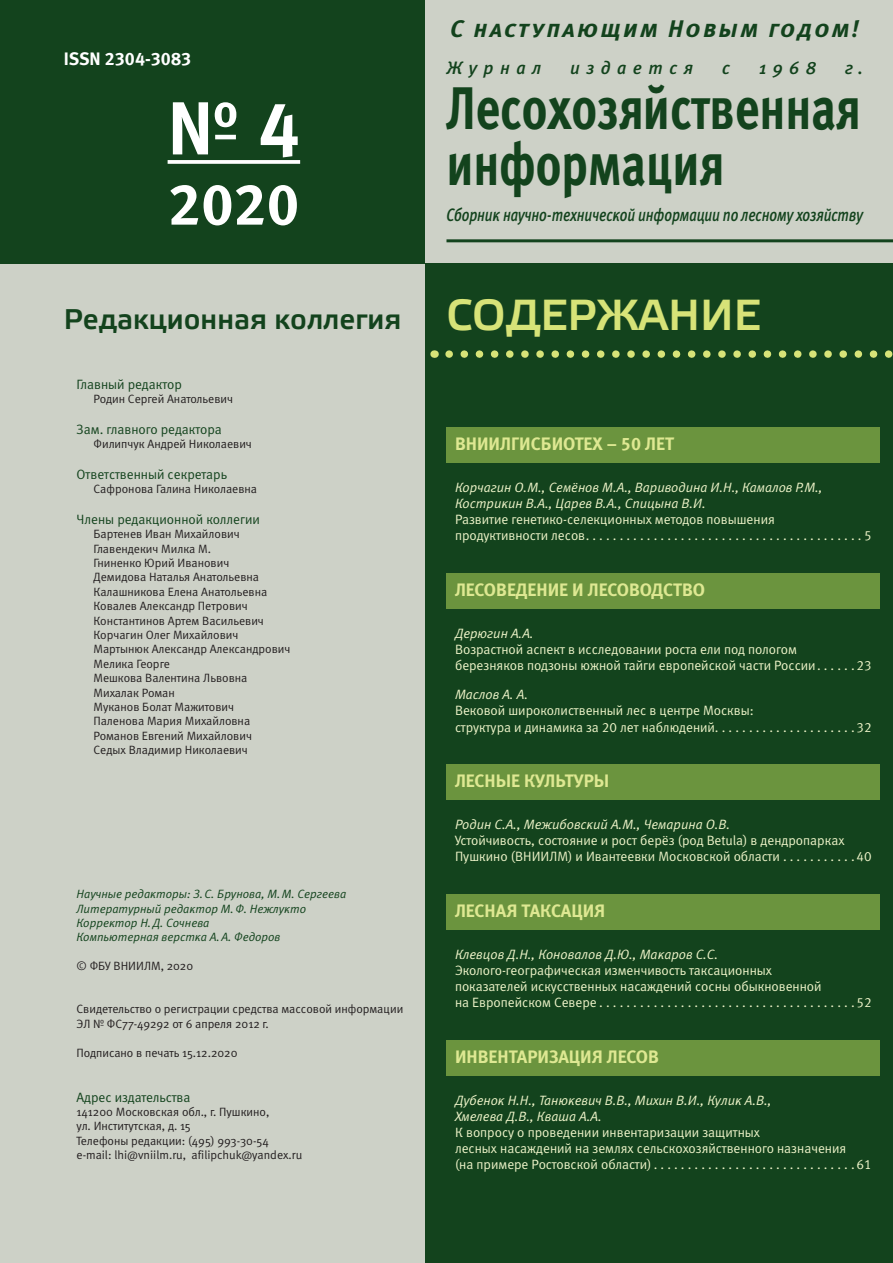
<style>
.page{position:relative;width:893px;height:1263px;background:#fff}
.page>*{position:absolute;margin:0;border:0;box-sizing:border-box;transform-origin:0 0}
.t1{font:75px "Meta Bold LFC";color:#fff}
.t2{font:60px/55.5px "Meta Bold LFC";color:#13431d;scale:.8 1}
.t3{font:58.5px "Meta Bold LFC";color:#fff}
.t4{font:43.5px "Etelka Medium Pro";color:#d7e378}
.t5{font:28.5px "Etelka Medium Pro";color:#13431d}
.t6{font:italic 24px "Meta Bold Caps LFC";letter-spacing:.1em;color:#13431d}
.Sod_1-1{font:18px "Meta Bold LFC";color:#dee892}
.t7{font:italic 18px "Meta Medium C";letter-spacing:-.01em;color:#13431d;scale:.8 1}
.t8{font:18px "Meta Bold LFC";color:#fff}
.t9{font:italic 18px "Meta Medium C";letter-spacing:-.01em;color:#13431d}
.t10{font:italic 18px "Meta Medium C";letter-spacing:.36em;color:#13431d}
.Sod_2-1{font:13.5px/16.2px "Meta Normal LFC";color:#edf3c8}
.t11{font:13.5px "Meta Normal C";color:#13431d}
.t12{font:12px/14.4px "Meta Normal C";color:#231f20}
.t13{font:italic 12px "Meta Normal C";color:#13431d}
.s1{font-style:italic}
</style>
<div class="page">
<div style="left:0;top:263px;width:425px;height:1000px;background:#cdd1c7"></div>
<div style="left:0;top:0;width:425px;height:263px;background:#13431d"></div>
<div style="left:425px;top:0;width:468px;height:263px;background:#cdd1c7"></div>
<div style="left:425px;top:263px;width:468px;height:1000px;background:#13431d"></div>
<svg style="left:168px;top:160px;width:132px;height:4px"></svg>
<hr style="left:446px;top:239px;width:447px;height:3px;background:#13431d">
<div style="left:446px;top:428px;width:434px;height:35px;background:#6b943e"></div>
<div style="left:446px;top:573px;width:434px;height:36px;background:#6b943e"></div>
<div style="left:446px;top:765px;width:434px;height:35px;background:#6b943e"></div>
<div style="left:446px;top:894px;width:434px;height:35px;background:#6b943e"></div>
<div style="left:446px;top:1040px;width:434px;height:35px;background:#6b943e"></div>
<svg style="left:449px;top:350px;width:444px;height:8px"></svg>
<p class="t8" style="left:64px;top:48px;width:129px">ISSN 2304-3083</p>
<p class="t1" style="left:168px;top:84px;width:134px">№ 4</p>
<p class="t3" style="left:168px;top:170px;width:133px">2020</p>
<p class="t5" style="left:64px;top:302px;width:339px">Редакционная коллегия</p>
<p class="t11" style="left:77px;top:377px;width:107px">Главный редактор</p>
<p class="t12" style="left:94px;top:392px;width:141px">Родин Сергей Анатольевич</p>
<p class="t11" style="left:77px;top:422px;width:147px">Зам. главного редактора</p>
<p class="t12" style="left:94px;top:437px;width:160px">Филипчук Андрей Николаевич</p>
<p class="t11" style="left:77px;top:467px;width:152px">Ответственный секретарь</p>
<p class="t12" style="left:94px;top:482px;width:165px">Сафронова Галина Николаевна</p>
<p class="t11" style="left:77px;top:512px;width:185px">Члены редакционной коллегии</p>
<p class="t12" style="left:94px;top:527px;width:148px">Бартенев Иван Михайлович</p>
<p class="t12" style="left:94px;top:541px;width:119px">Главендекич Милка М.</p>
<p class="t12" style="left:94px;top:556px;width:137px">Гниненко Юрий Иванович</p>
<p class="t12" style="left:94px;top:570px;width:167px">Демидова Наталья Анатольевна</p>
<p class="t12" style="left:94px;top:584px;width:175px">Калашникова Елена Анатольевна</p>
<p class="t12" style="left:94px;top:599px;width:156px">Ковалев Александр Петрович</p>
<p class="t12" style="left:94px;top:613px;width:172px">Константинов Артем Васильевич</p>
<p class="t12" style="left:94px;top:628px;width:146px">Корчагин Олег Михайлович</p>
<p class="t12" style="left:94px;top:642px;width:198px">Мартынюк Александр Александрович</p>
<p class="t12" style="left:94px;top:656px;width:78px">Мелика Георге</p>
<p class="t12" style="left:94px;top:671px;width:155px">Мешкова Валентина Львовна</p>
<p class="t12" style="left:94px;top:685px;width:83px">Михалак Роман</p>
<p class="t12" style="left:94px;top:700px;width:142px">Муканов Болат Мажитович</p>
<p class="t12" style="left:94px;top:714px;width:158px">Паленова Мария Михайловна</p>
<p class="t12" style="left:94px;top:728px;width:160px">Романов Евгений Михайлович</p>
<p class="t12" style="left:94px;top:743px;width:156px">Седых Владимир Николаевич</p>
<p class="t13" style="left:77px;top:887px;width:271px">Научные редакторы: З.С. Брунова, М.М. Сергеева</p>
<p class="t13" style="left:77px;top:902px;width:231px">Литературный редактор М.Ф. Нежлукто</p>
<p class="t13" style="left:77px;top:916px;width:134px">Корректор Н.Д. Сочнева</p>
<p class="t13" style="left:77px;top:931px;width:205px">Компьютерная верстка А.А. Федоров</p>
<p class="t12" style="left:77px;top:959px;width:118px">© ФБУ ВНИИЛМ, 2020</p>
<p class="t12" style="left:77px;top:1002px;width:328px">Свидетельство о регистрации средства массовой информации<br>ЭЛ № ФС77-49292 от 6 апреля 2012 г.</p>
<p class="t12" style="left:77px;top:1045px;width:162px">Подписано в печать 15.12.2020</p>
<p class="t11" style="left:77px;top:1089px;width:115px">Адрес издательства</p>
<p class="t12" style="left:77px;top:1105px;width:194px">141200 Московская обл., г. Пушкино,</p>
<p class="t12" style="left:77px;top:1119px;width:116px">ул. Институтская, д. 15</p>
<p class="t12" style="left:77px;top:1133px;width:194px">Телефоны редакции: (495) 993-30-54</p>
<p class="t12" style="left:77px;top:1148px;width:227px">e-mail: lhi@vniilm.ru, afilipchuk@yandex.ru</p>
<p class="t6" style="left:450px;top:14px;width:410px">С наступающим Новым годом!</p>
<p class="t9" style="left:446px;top:57px;width:96px">Журнал</p>
<p class="t10" style="left:570px;top:57px;width:124px">издается</p>
<p class="t9" style="left:722px;top:57px;width:9px">с</p>
<p class="t9" style="left:759px;top:57px;width:59px">1968</p>
<p class="t9" style="left:845px;top:57px;width:20px">г .</p>
<p class="t2" style="left:446px;top:80px;width:518px">Лесохозяйственная информация</p>
<p class="t7" style="left:446px;top:204px;width:522px">Сборник научно-технической информации по лесному хозяйству</p>
<p class="t4" style="left:446px;top:287px;width:316px">СОДЕРЖАНИЕ</p>
<p class="Sod_1-1" style="left:455px;top:433px;width:220px">ВНИИЛГИСБИОТЕХ – 50 ЛЕТ</p>
<p class="Sod_2-1" style="left:455px;top:479px;width:418px"><span class="s1">Корчагин О.М., Семёнов М.А., Вариводина И.Н., Камалов Р.М., Кострикин В.А., Царев В.А., Спицына В.И.<br></span>Развитие генетико-селекционных методов повышения<br>продуктивности лесов . . . . . . . . . . . . . . . . . . . . . . . . . . . . . . . . . . . . . . . . 5</p>
<p class="Sod_1-1" style="left:455px;top:579px;width:252px">ЛЕСОВЕДЕНИЕ И ЛЕСОВОДСТВО</p>
<p class="Sod_2-1" style="left:455px;top:625px;width:418px"><span class="s1">Дерюгин А.А.<br></span>Возрастной аспект в исследовании роста ели под пологом<br>березняков подзоны южной тайги европейской части России . . . . . 23</p>
<p class="Sod_2-1" style="left:455px;top:686px;width:418px"><span class="s1">Маслов А. А.<br></span>Вековой широколиственный лес в центре Москвы:<br>структура и динамика за 20 лет наблюдений . . . . . . . . . . . . . . . . . . . . 32</p>
<p class="Sod_1-1" style="left:455px;top:770px;width:156px">ЛЕСНЫЕ КУЛЬТУРЫ</p>
<p class="Sod_2-1" style="left:455px;top:816px;width:418px"><span class="s1">Родин С.А., Межибовский А.М., Чемарина О.В.<br></span>Устойчивость, состояние и рост берёз (род Betula) в дендропарках<br>Пушкино (ВНИИЛМ) и Ивантеевки Московской области . . . . . . . . . . . 40</p>
<p class="Sod_1-1" style="left:455px;top:900px;width:152px">ЛЕСНАЯ ТАКСАЦИЯ</p>
<p class="Sod_2-1" style="left:455px;top:946px;width:418px"><span class="s1">Клевцов Д.Н., Коновалов Д.Ю., Макаров С.С.<br></span>Эколого-географическая изменчивость таксационных<br>показателей искусственных насаждений сосны обыкновенной<br>на Европейском Севере . . . . . . . . . . . . . . . . . . . . . . . . . . . . . . . . . . . . . 52</p>
<p class="Sod_1-1" style="left:455px;top:1046px;width:205px">ИНВЕНТАРИЗАЦИЯ ЛЕСОВ</p>
<p class="Sod_2-1" style="left:455px;top:1092px;width:418px"><span class="s1">Дубенок Н.Н., Танюкевич В.В., Михин В.И., Кулик А.В.,<br>Хмелева Д.В., Кваша А.А.<br></span>К вопросу о проведении инвентаризации защитных<br>лесных насаждений на землях сельскохозяйственного назначения<br>(на примере Ростовской области) . . . . . . . . . . . . . . . . . . . . . . . . . . . . . 61</p>
</div>
